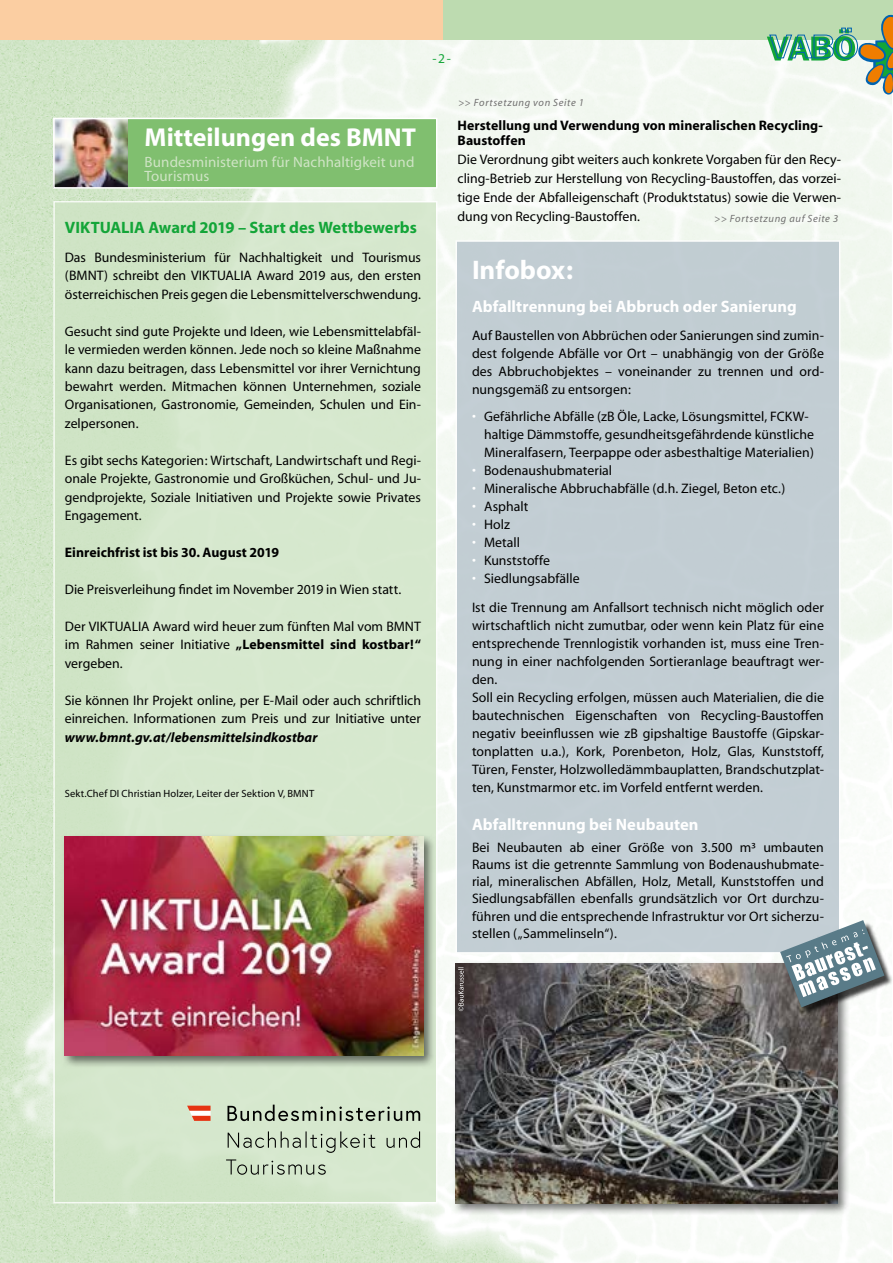
<style>
.page{position:relative;width:893px;height:1263px;background:#fff}
.page>*{position:absolute;margin:0;border:0;box-sizing:border-box;transform-origin:0 0}
.t1{font:700 27px "Myriad";letter-spacing:-.005em;color:#fff}
.t2{font:700 25.95px "Myriad";color:#fff}
.t3{font:700 16.5px "Myriad";letter-spacing:.005em;color:#fff}
.t4{font:700 16.5px "Myriad";color:#13a538}
.t5{font:15px/14.1px "Myriad";letter-spacing:.01em;color:#cfe4c5}
.t6{font:13.8px/18px "Myriad";color:#000;text-align:justify}
.t7{font:700 13.8px/15px "Myriad";letter-spacing:.005em;color:#000}
.t8{font:italic 700 13.8px "Myriad";letter-spacing:.005em;color:#000}
.t9{font:13.5px "Myriad";color:#13a538}
.t10{font:10.5px "Myriad";letter-spacing:.015em;color:#000}
.t11{font:italic 10.5px "Myriad";letter-spacing:.06em;color:#706f6f}
.s1{font-weight:700}
.s2{color:#fff}
</style>
<div class="page">
<img style="left:0;top:39px;width:892px;height:1224px">
<div style="left:53px;top:201px;width:384px;height:1002px;background:#d6e8ce;border:2px solid #fff"></div>
<div style="left:0;top:0;width:446px;height:39px;background:#fbcea2"></div>
<div style="left:443px;top:0;width:450px;height:39px;background:#bddbb0"></div>
<svg style="left:767px;top:15px;width:126px;height:83px"></svg>
<div style="left:54px;top:118px;width:383px;height:70px;background:#80bf6f"></div>
<img style="left:56px;top:121px;width:72px;height:65px">
<div style="left:53px;top:118px;width:384px;height:71px;border:2px solid #fff"></div>
<div style="left:455px;top:240px;width:385px;height:714px;background:#c2cdd3;border:2px solid #fff"></div>
<svg style="left:226px;top:1159px;width:100px;height:16px"></svg>
<svg style="left:228px;top:1131px;width:192px;height:22px"></svg>
<svg style="left:227px;top:1104px;width:193px;height:17px"></svg>
<svg style="left:187px;top:1106px;width:24px;height:15px"></svg>
<div style="left:452px;top:960px;width:398px;height:256px;background:#000;opacity:.55"></div>
<img style="left:455px;top:964px;width:382px;height:239px">
<div style="left:61px;top:833px;width:375px;height:235px;background:#000;opacity:.55"></div>
<img style="left:65px;top:837px;width:358px;height:218px">
<div style="left:782px;top:922px;width:111px;height:94px;background:#000;opacity:.75"></div>
<svg style="left:780px;top:920px;width:104px;height:87px"></svg>
<svg style="left:458px;top:967px;width:6px;height:44px"></svg>
<p class="t9" style="left:433px;top:52px;width:20px">- 2 -</p>
<h2 class="t2" style="left:145px;top:124px;width:273px">Mitteilungen des BMNT</h2>
<p class="t5" style="left:145px;top:155px;width:271px">Bundesministerium für Nachhaltigkeit und<br>Tourismus</p>
<p class="t4" style="left:65px;top:219px;width:354px">VIKTUALIA Award 2019 – Start des Wettbewerbs</p>
<p class="t6" style="left:65px;top:249px;width:358px;line-height:18.5px">Das Bundesministerium für Nachhaltigkeit und Tourismus (BMNT) schreibt den VIKTUALIA Award 2019 aus, den ersten österreichischen Preis gegen die Lebensmittelverschwendung.</p>
<p class="t6" style="left:65px;top:322px;width:358px;line-height:18.5px">Gesucht sind gute Projekte und Ideen, wie Lebensmittelabfäl&shy;le vermieden werden können. Jede noch so kleine Maßnahme kann dazu beitragen, dass Lebensmittel vor ihrer Vernichtung bewahrt werden. Mitmachen können Unternehmen, soziale Organisationen, Gastronomie, Gemeinden, Schulen und Ein&shy;zelpersonen.</p>
<p class="t6" style="left:65px;top:452px;width:358px;line-height:18.5px">Es gibt sechs Kategorien: Wirtschaft, Landwirtschaft und Regi&shy;onale Projekte, Gastronomie und Großküchen, Schul- und Ju&shy;gendprojekte, Soziale Initiativen und Projekte sowie Privates Engagement.</p>
<p class="t7" style="left:65px;top:545px;width:216px">Einreichfrist ist bis 30. August 2019</p>
<p class="t6" style="left:65px;top:581px;width:338px">Die Preisverleihung findet im November 2019 in Wien statt.</p>
<p class="t6" style="left:65px;top:618px;width:358px;line-height:18.5px">Der VIKTUALIA Award wird heuer zum fünften Mal vom BMNT im Rahmen seiner Initiative <span class="s1">„Lebensmittel sind kostbar!“ </span>vergeben.</p>
<p class="t6" style="left:65px;top:691px;width:358px;line-height:18.5px">Sie können Ihr Projekt online, per E-Mail oder auch schriftlich einreichen. Informationen zum Preis und zur Initiative unter</p>
<p class="t8" style="left:65px;top:730px;width:254px">www.bmnt.gv.at/lebensmittelsindkostbar</p>
<p class="t10" style="left:65px;top:788px;width:251px">Sekt.Chef DI Christian Holzer, Leiter der Sektion V, BMNT</p>
<p class="t11" style="left:458px;top:97px;width:127px">&gt;&gt; Fortsetzung von Seite 1</p>
<p class="t7" style="left:458px;top:118px;width:367px">Herstellung und Verwendung von mineralischen Recycling-<br>Baustoffen</p>
<p class="t6" style="left:458px;top:150px;width:385px;line-height:19.2px">Die Verordnung gibt weiters auch konkrete Vorgaben für den Recy&shy;cling-Betrieb zur Herstellung von Recycling-Baustoffen, das vorzei&shy;tige Ende der Abfalleigenschaft (Produktstatus) sowie die Verwen&shy;dung von Recycling-Baustoffen.</p>
<h1 class="t1" style="left:472px;top:256px;width:103px">Infobox:</h1>
<p class="t3" style="left:472px;top:298px;width:326px">Abfalltrennung bei Abbruch oder Sanierung</p>
<p class="t6" style="left:472px;top:327px;width:353px">Auf Baustellen von Abbrüchen oder Sanierungen sind zumin&shy;dest folgende Abfälle vor Ort – unabhängig von der Größe des Abbruchobjektes – voneinander zu trennen und ord&shy;nungsgemäß zu entsorgen:</p>
<p class="t6" style="left:484px;top:408px;width:332px;text-align:left;text-indent:-12px"><span class="s2">•</span> Gefährliche Abfälle (zB Öle, Lacke, Lösungsmittel, FCKW&shy;haltige Dämmstoffe, gesundheitsgefährdende künstliche<br>Mineralfasern, Teerpappe oder asbesthaltige Materialien)</p>
<p class="t6" style="left:472px;top:462px;width:142px"><span class="s2">•</span> Bodenaushubmaterial</p>
<p class="t6" style="left:472px;top:480px;width:315px"><span class="s2">•</span> Mineralische Abbruchabfälle (d.h. Ziegel, Beton etc.)</p>
<p class="t6" style="left:472px;top:498px;width:58px"><span class="s2">•</span> Asphalt</p>
<p class="t6" style="left:472px;top:516px;width:39px"><span class="s2">•</span> Holz</p>
<p class="t6" style="left:472px;top:534px;width:50px"><span class="s2">•</span> Metall</p>
<p class="t6" style="left:472px;top:552px;width:80px"><span class="s2">•</span> Kunststoffe</p>
<p class="t6" style="left:472px;top:565px;width:353px;line-height:28.5px"><span class="s2">•</span> Siedlungsabfälle<br>Ist die Trennung am Anfallsort technisch nicht möglich oder</p>
<p class="t6" style="left:472px;top:617px;width:353px;text-align:left">wirtschaftlich nicht zumutbar, oder wenn kein Platz für eine entsprechende Trennlogistik vorhanden ist, muss eine Tren&shy;nung in einer nachfolgenden Sortieranlage beauftragt wer&shy;den.<br>Soll ein Recycling erfolgen, müssen auch Materialien, die die bautechnischen Eigenschaften von Recycling-Baustoffen negativ beeinflussen wie zB gipshaltige Baustoffe (Gipskar&shy;tonplatten u.a.), Kork, Porenbeton, Holz, Glas, Kunststoff, Türen, Fenster, Holzwolledämmbauplatten, Brandschutzplat&shy;ten, Kunstmarmor etc. im Vorfeld entfernt werden.</p>
<p class="t3" style="left:472px;top:816px;width:228px">Abfalltrennung bei Neubauten</p>
<p class="t6" style="left:472px;top:839px;width:353px;line-height:17.2px">Bei Neubauten ab einer Größe von 3.500 m³ umbauten Raums ist die getrennte Sammlung von Bodenaushubmate&shy;rial, mineralischen Abfällen, Holz, Metall, Kunststoffen und Siedlungsabfällen ebenfalls grundsätzlich vor Ort durchzu&shy;führen und die entsprechende Infrastruktur vor Ort sicherzu&shy;stellen („Sammelinseln“).</p>
<p class="t11" style="left:714px;top:213px;width:125px">&gt;&gt; Fortsetzung auf Seite 3</p>
</div>
